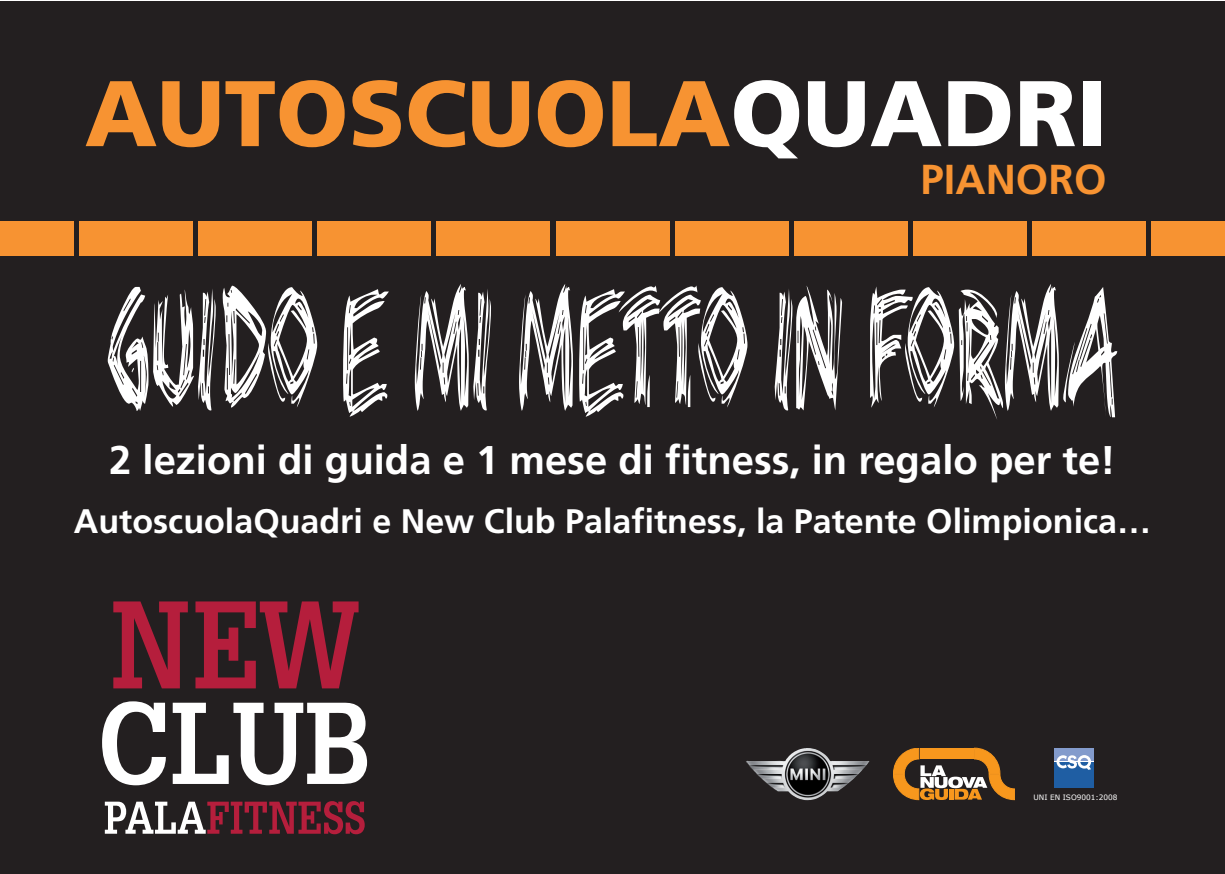
<style>
.page{position:relative;width:1225px;height:874px;background:#fff}
.page>*{position:absolute;margin:0;border:0;box-sizing:border-box;transform-origin:0 0}
.t1{font:900 93px "Frutiger";color:#f79332}
.t2{font:700 41.8px "Frutiger";color:#f79332}
.t3{font:700 40px "Frutiger";color:#fff}
.t4{font:700 34px "Frutiger";color:#fff}
.t5{font:7.4px "Verdana";color:#fff}
.s1{color:#fff}
</style>
<div class="page">
<div style="left:0;top:1px;width:1224px;height:872px;background:#231f20"></div>
<svg style="left:108px;top:284px;width:1009px;height:135px"></svg>
<div style="left:0;top:221px;width:74px;height:34px;background:#f79332"></div>
<div style="left:79px;top:221px;width:114px;height:34px;background:#f79332"></div>
<div style="left:198px;top:221px;width:114px;height:34px;background:#f79332"></div>
<div style="left:317px;top:221px;width:114px;height:34px;background:#f79332"></div>
<div style="left:437px;top:221px;width:113px;height:34px;background:#f79332"></div>
<div style="left:556px;top:221px;width:113px;height:34px;background:#f79332"></div>
<div style="left:675px;top:221px;width:113px;height:34px;background:#f79332"></div>
<div style="left:794px;top:221px;width:113px;height:34px;background:#f79332"></div>
<div style="left:913px;top:221px;width:113px;height:34px;background:#f79332"></div>
<div style="left:1032px;top:221px;width:113px;height:34px;background:#f79332"></div>
<div style="left:1151px;top:221px;width:73px;height:34px;background:#f79332"></div>
<svg style="left:105px;top:801px;width:260px;height:32px"></svg>
<svg style="left:102px;top:701px;width:265px;height:83px"></svg>
<svg style="left:113px;top:601px;width:245px;height:87px"></svg>
<svg style="left:893px;top:747px;width:121px;height:52px"></svg>
<img style="left:746px;top:748px;width:123px;height:51px">
<div style="left:1054px;top:761px;width:40px;height:26px;background:#1f5ea3"></div>
<div style="left:1054px;top:747px;width:40px;height:14px;background:#839bcc"></div>
<hr style="left:1054px;top:761px;width:40px;height:1px;background:#fff">
<svg style="left:1056px;top:755px;width:35px;height:14px"></svg>
<h1 class="t1" style="left:85px;top:57px;width:1024px">AUTOSCUOLA<span class="s1">QUADRI</span></h1>
<p class="t2" style="left:920px;top:154px;width:187px">PIANORO</p>
<p class="t3" style="left:109px;top:436px;width:1008px">2 lezioni di guida e 1 mese di fitness, in regalo per te!</p>
<p class="t4" style="left:74px;top:500px;width:1078px">AutoscuolaQuadri e New Club Palafitness, la Patente Olimpionica…</p>
<p class="t5" style="left:1033px;top:792px;width:86px">UNI EN ISO9001:2008</p>
</div>
